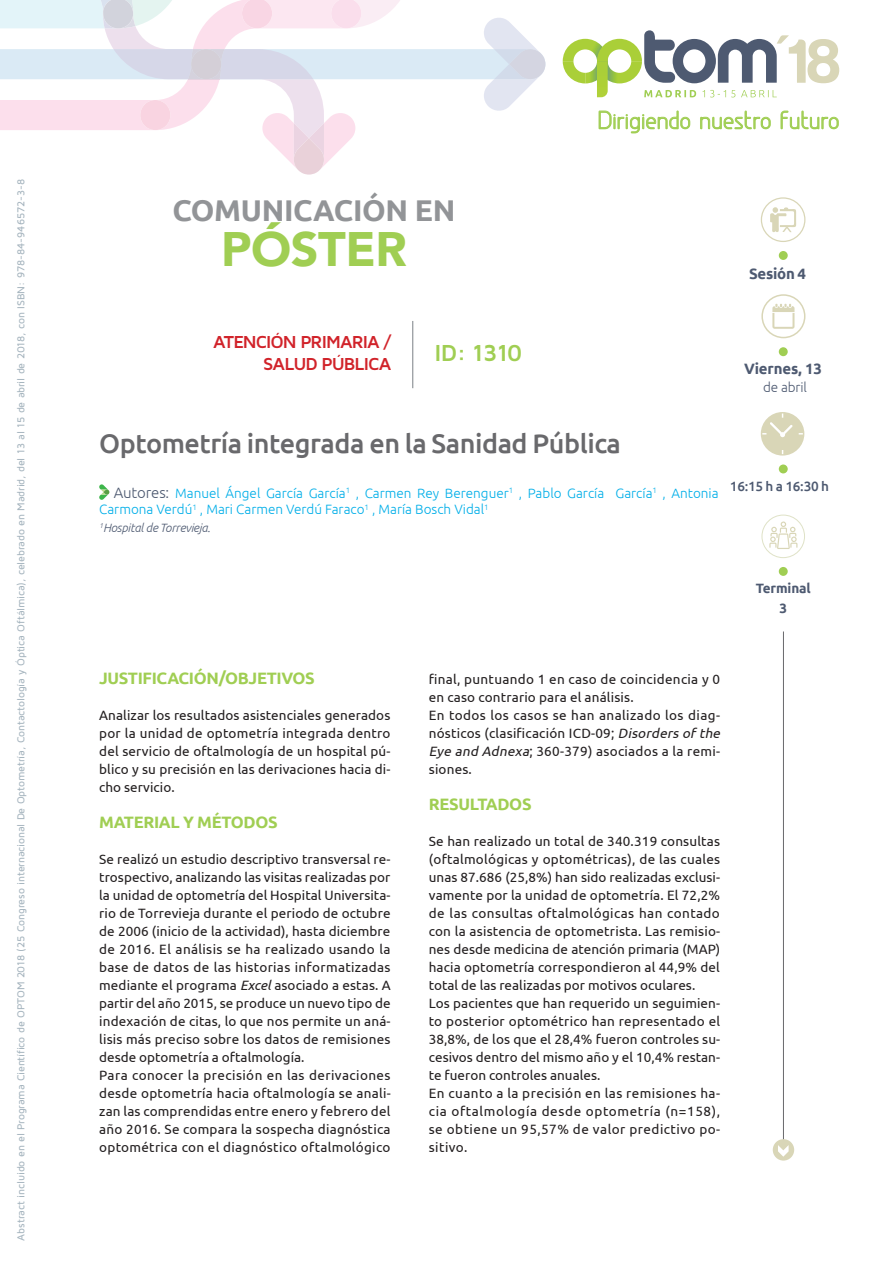
<style>
.page{position:relative;width:893px;height:1263px;background:#fff}
.page>*{position:absolute;margin:0;border:0;box-sizing:border-box;transform-origin:0 0}
.t1{font:900 48.3px "Avenir";letter-spacing:-.01em;color:#a0ce53}
.t2{font:700 30px "Ubuntu";letter-spacing:-.01em;color:#929497}
.t3{font:500 27px "Ubuntu";letter-spacing:-.015em;color:#69696c}
.t4{font:700 24px "Maven Pro";letter-spacing:-.03em;color:#a0ce53}
.t5{font:23.4px "Greyscale Basic";color:#a0ce53}
.t6{font:700 18px/21.6px "Maven Pro";letter-spacing:-.055em;color:#d1232a;text-align:right}
.t7{font:700 16.5px "Ubuntu";letter-spacing:-.02em;color:#a0ce53}
.t8{font:700 15px "Ubuntu";color:#4e5a71}
.t9{font:13.5px/18px "Ubuntu";letter-spacing:.01em;color:#231f20}
.t10{font:300 13.5px/16.5px "Ubuntu";color:#00aee8}
.t11{font:500 13.5px "Ubuntu";letter-spacing:-.015em;color:#4e5a71}
.t12{font:700 13.5px/19.5px "Ubuntu";color:#4e5a71;text-align:center}
.t13{font:300 13.5px "Ubuntu";letter-spacing:-.01em;color:#4e5a71}
.t14{font:italic 300 12px "Ubuntu";letter-spacing:-.015em;color:#4e5a71}
.t15{font:500 10.5px "Maven Pro";letter-spacing:-.015em;color:#a5b4be}
.s1{font-size:15px;color:#4e5a71}
.s2{font-style:italic}
</style>
<div class="page">
<svg style="left:563px;top:30px;width:276px;height:67px"></svg>
<svg style="left:599px;top:111px;width:91px;height:22px"></svg>
<svg style="left:700px;top:111px;width:71px;height:18px"></svg>
<svg style="left:781px;top:111px;width:58px;height:18px"></svg>
<svg style="left:0;top:0;width:545px;height:175px"></svg>
<div style="left:773px;top:1139px;width:21px;height:21px;background:#d9d6b7;border-radius:50%"></div>
<svg style="left:778px;top:1145px;width:11px;height:12px"></svg>
<div style="left:761px;top:294px;width:44px;height:44px;border:2px solid #d9d6b7;border-radius:50%"></div>
<div style="left:779px;top:347px;width:9px;height:9px;background:#a0ce53;border-radius:50%"></div>
<div style="left:779px;top:251px;width:9px;height:9px;background:#a0ce53;border-radius:50%"></div>
<svg style="left:772px;top:304px;width:22px;height:25px"></svg>
<div style="left:779px;top:567px;width:9px;height:9px;background:#a0ce53;border-radius:50%"></div>
<div style="left:762px;top:515px;width:43px;height:43px;border:1px solid #dfe2c7;border-radius:50%"></div>
<svg style="left:769px;top:521px;width:28px;height:28px"></svg>
<div style="left:779px;top:464px;width:9px;height:9px;background:#a0ce53;border-radius:50%"></div>
<svg style="left:761px;top:412px;width:43px;height:44px"></svg>
<hr style="left:783px;top:631px;width:1px;height:508px;background:#69696c">
<svg style="left:761px;top:197px;width:44px;height:45px"></svg>
<hr style="left:412px;top:321px;width:1px;height:67px;background:#7a8086">
<svg style="left:99px;top:484px;width:10px;height:16px"></svg>
<p class="t15" style="left:14px;top:1240px;width:1063px;rotate:-90deg">Abstract incluido en el Programa Científico de OPTOM 2018 (25 Congreso internacional De Optometría, Contactología y Óptica Oftálmica), celebrado en Madrid, del 13 al 15 de abril de 2018, con ISBN: 978-84-946572-3-8</p>
<h2 class="t2" style="left:172px;top:192px;width:262px">COMUNICACIÓN EN</h2>
<h1 class="t1" style="left:221px;top:208px;width:187px">PÓSTER</h1>
<h3 class="t6" style="left:213px;top:330px;width:180px">ATENCIÓN PRI MARIA /<br>SALUD PÚBLICA</h3>
<h3 class="t4" style="left:434px;top:338px;width:90px">ID: 1310</h3>
<h3 class="t5" style="left:597px;top:106px;width:244px">Dirigiendo nuestro futuro</h3>
<p class="t8" style="left:749px;top:264px;width:59px">SESIÓN 4</p>
<p class="t8" style="left:744px;top:360px;width:79px">VIERNES, 13</p>
<p class="t13" style="left:763px;top:379px;width:45px">de abril</p>
<h3 class="t3" style="left:99px;top:427px;width:523px">Optometría integrada en la Sanidad Pública</h3>
<p class="t10" style="left:99px;top:484px;width:621px;text-indent:15px"><span class="s1">Autores:</span> Manuel Ángel García García<sup>1</sup> , Carmen Rey Berenguer<sup>1</sup> , Pablo García García<sup>1</sup> , Antonia<br>Carmona Verdú<sup>1</sup> , Mari Carmen Verdú Faraco<sup>1</sup> , María Bosch Vidal<sup>1</sup></p>
<p class="t14" style="left:99px;top:520px;width:113px"><sup>1</sup>Hospital de Torrevieja.</p>
<p class="t11" style="left:730px;top:478px;width:101px">16:15 h a 16:30 h</p>
<p class="t12" style="left:756px;top:578px;width:57px">TERMINAL<br>3</p>
<p class="t7" style="left:99px;top:668px;width:217px">JUSTIFICACIÓN/OBJETIVOS</p>
<p class="t9" style="left:99px;top:706px;width:293px;text-align:justify">Analizar los resultados asistenciales generados por la unidad de optometría integrada dentro del servicio de oftalmología de un hospital pú&shy;blico y su precisión en las derivaciones hacia di&shy;cho servicio.</p>
<p class="t7" style="left:99px;top:812px;width:180px">MATERIAL Y MÉTODOS</p>
<p class="t9" style="left:99px;top:850px;width:293px">Se realizó un estudio descriptivo transversal re&shy;trospectivo, analizando las visitas realizadas por la unidad de optometría del Hospital Universita&shy;rio de Torrevieja durante el periodo de octubre de 2006 (inicio de la actividad), hasta diciembre de 2016. El análisis se ha realizado usando la base de datos de las historias informatizadas mediante el programa <span class="s2">Excel</span> asociado a estas. A partir del año 2015, se produce un nuevo tipo de indexación de citas, lo que nos permite un aná&shy;lisis más preciso sobre los datos de remisiones desde optometría a oftalmología.<br>Para conocer la precisión en las derivaciones desde optometría hacia oftalmología se anali&shy;zan las comprendidas entre enero y febrero del año 2016. Se compara la sospecha diagnóstica optométrica con el diagnóstico oftalmológico</p>
<p class="t9" style="left:429px;top:670px;width:296px">final, puntuando 1 en caso de coincidencia y 0 en caso contrario para el análisis.<br>En todos los casos se han analizado los diag&shy;nósticos (clasificación ICD-09; <span class="s2">Disorders of the Eye and Adnexa</span>; 360-379) asociados a la remi&shy;siones.</p>
<p class="t7" style="left:429px;top:794px;width:104px">RESULTADOS</p>
<p class="t9" style="left:429px;top:832px;width:293px">Se han realizado un total de 340.319 consultas (oftalmológicas y optométricas), de las cuales unas 87.686 (25,8%) han sido realizadas exclusi&shy;vamente por la unidad de optometría. El 72,2% de las consultas oftalmológicas han contado con la asistencia de optometrista. Las remisio&shy;nes desde medicina de atención primaria (MAP) hacia optometría correspondieron al 44,9% del total de las realizadas por motivos oculares.<br>Los pacientes que han requerido un seguimien&shy;to posterior optométrico han representado el 38,8%, de los que el 28,4% fueron controles su&shy;cesivos dentro del mismo año y el 10,4% restan&shy;te fueron controles anuales.<br>En cuanto a la precisión en las remisiones ha&shy;cia oftalmología desde optometría (n=158), se obtiene un 95,57% de valor predictivo po&shy;sitivo.</p>
</div>
